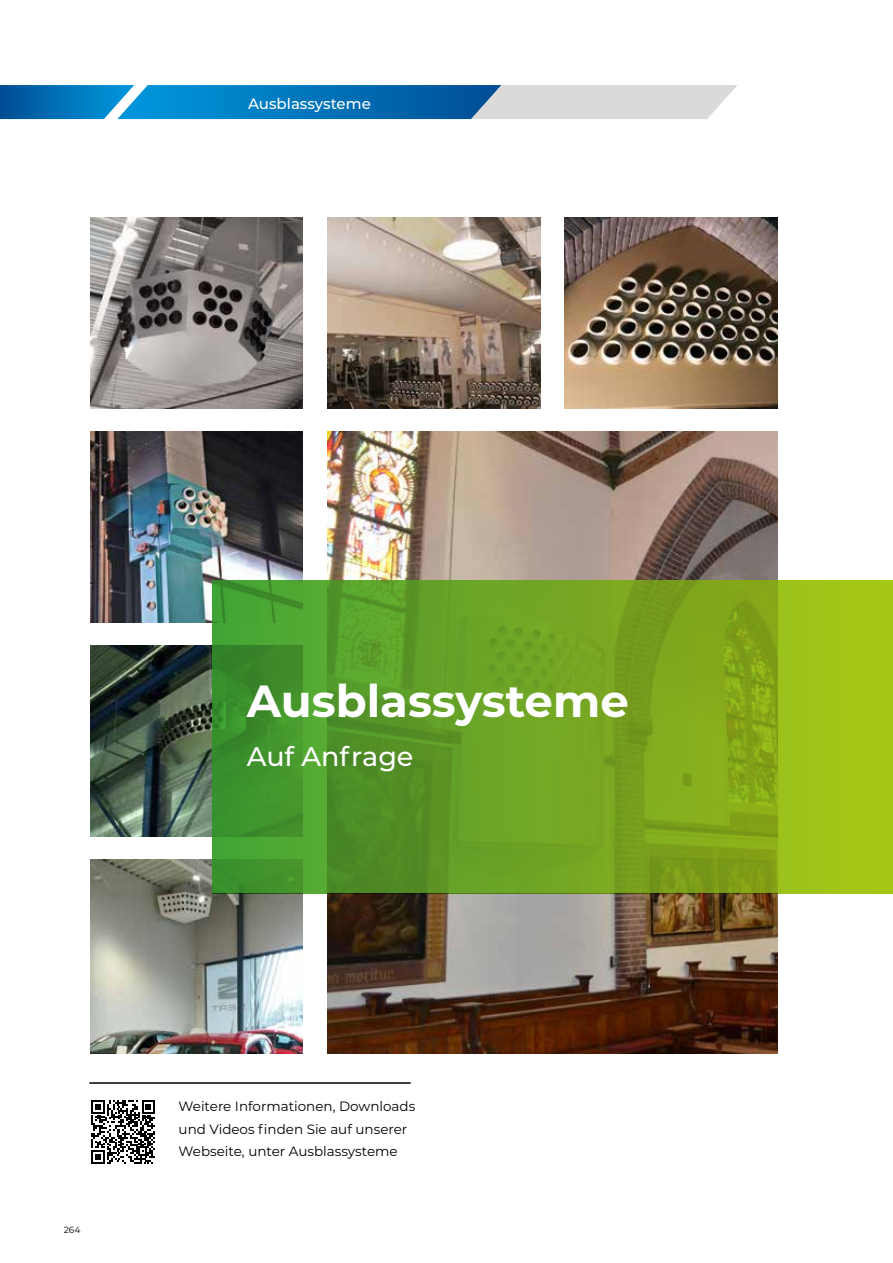
<style>
.page{position:relative;width:893px;height:1263px;background:#fff}
.page>*{position:absolute;margin:0;border:0;box-sizing:border-box;transform-origin:0 0}
.t1{font:700 45px "Montserrat";color:#fff}
.t2{font:500 27px "Montserrat";color:#fff}
.t3{font:500 15px "Montserrat";color:#fff}
.t4{font:13.5px/22.5px "Montserrat";color:#000}
.t5{font:9px "Montserrat";color:#000}
</style>
<div class="page">
<svg style="left:0;top:85px;width:737px;height:34px;background:#4f99c6"></svg>
<img style="left:90px;top:218px;width:213px;height:191px">
<img style="left:565px;top:218px;width:212px;height:191px">
<img style="left:327px;top:218px;width:213px;height:191px">
<img style="left:90px;top:432px;width:213px;height:191px">
<img style="left:90px;top:646px;width:123px;height:191px">
<img style="left:90px;top:860px;width:213px;height:194px">
<img style="left:327px;top:432px;width:450px;height:622px">
<svg style="left:213px;top:580px;width:680px;height:313px;background:#70a522"></svg>
<hr style="left:89px;top:1082px;width:322px;height:2px;background:#000">
<svg style="left:92px;top:1100px;width:63px;height:64px"></svg>
<p class="t3" style="left:248px;top:94px;width:124px">Ausblassysteme</p>
<h1 class="t1" style="left:247px;top:669px;width:384px">Ausblassysteme</h1>
<h2 class="t2" style="left:247px;top:737px;width:168px">Auf Anfrage</h2>
<p class="t5" style="left:64px;top:1224px;width:18px">264</p>
<p class="t4" style="left:179px;top:1095px;width:238px">Weitere Informationen, Downloads und Videos finden Sie auf unserer<br>Webseite, unter Ausblassysteme</p>
</div>
